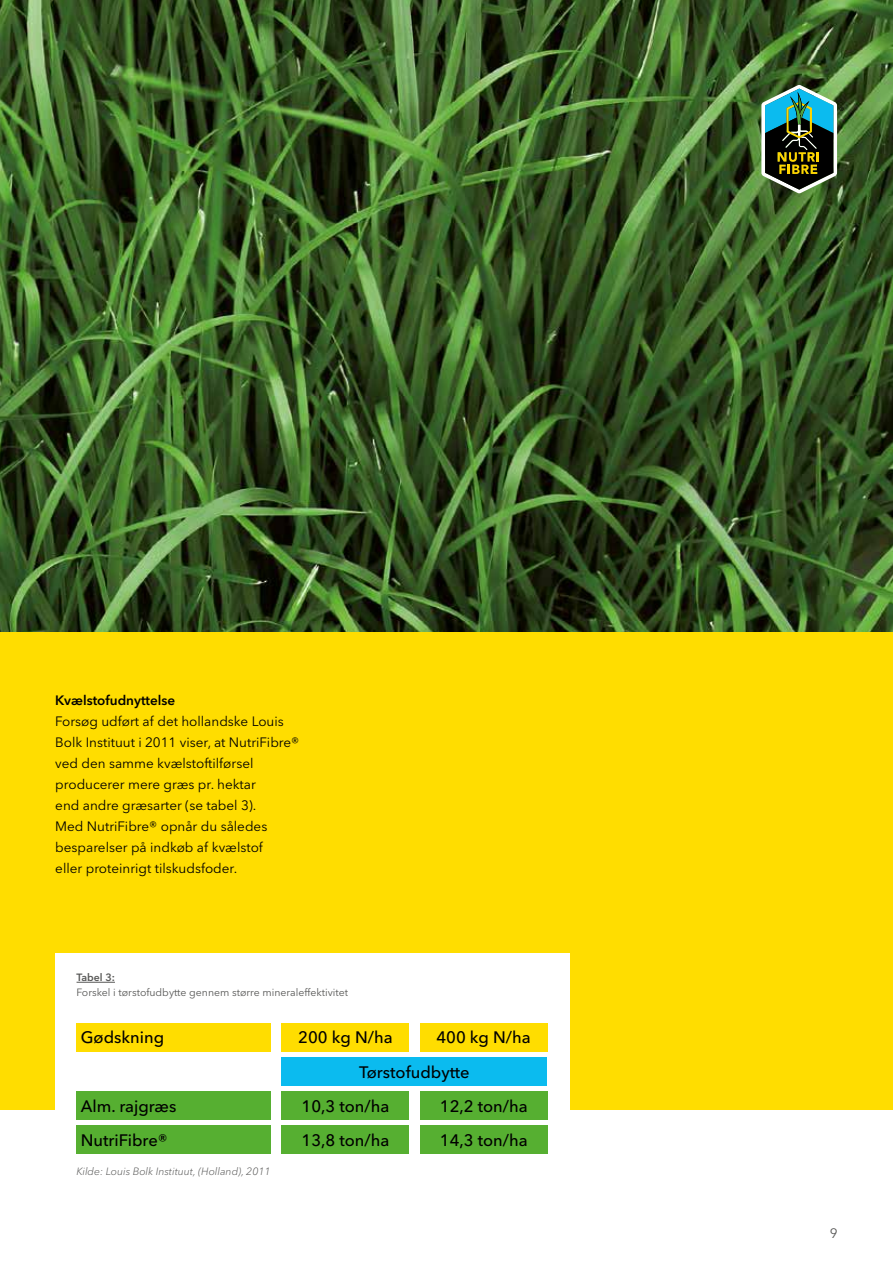
<style>
.page{position:relative;width:893px;height:1263px;background:#fff}
.page>*{position:absolute;margin:0;border:0;box-sizing:border-box;transform-origin:0 0}
.t1{font:500 16.5px/34.2px "Avenir Next W1 G";color:#000}
.t2{font:13.5px/21px "Avenir Next W1 G";color:#000}
.t3{font:600 13.5px "Avenir Next W1 G";color:#000}
.t4{font:13.5px "Avenir Next W1 G";color:#575756}
.t5{font:10.5px "Avenir Next W1 G";color:#575756}
.t6{font:italic 300 10.5px "Avenir Next W1 G";color:#575756}
.t7{font:600 10.5px "Avenir Next W1 G";color:#575756}
</style>
<div class="page">
<div style="left:0;top:631px;width:893px;height:479px;background:#fd0"></div>
<div style="left:55px;top:954px;width:515px;height:243px;background:#fff"></div>
<img style="left:0;top:0;width:893px;height:631px">
<hr style="left:77px;top:982px;width:38px;height:1px;background:#575756">
<div style="left:77px;top:1023px;width:194px;height:28px;background:#fd0"></div>
<div style="left:420px;top:1023px;width:127px;height:28px;background:#fd0"></div>
<div style="left:281px;top:1023px;width:128px;height:28px;background:#fd0"></div>
<div style="left:281px;top:1057px;width:266px;height:28px;background:#0bbbef"></div>
<div style="left:77px;top:1091px;width:194px;height:28px;background:#56af31"></div>
<div style="left:420px;top:1091px;width:128px;height:28px;background:#56af31"></div>
<div style="left:281px;top:1091px;width:128px;height:28px;background:#56af31"></div>
<div style="left:77px;top:1125px;width:194px;height:28px;background:#56af31"></div>
<div style="left:420px;top:1125px;width:128px;height:28px;background:#56af31"></div>
<div style="left:281px;top:1125px;width:128px;height:28px;background:#56af31"></div>
<img style="left:761px;top:85px;width:101px;height:108px">
<p class="t3" style="left:55px;top:690px;width:121px">Kvælstofudnyttelse</p>
<p class="t2" style="left:55px;top:710px;width:246px">Forsøg udført af det hollandske Louis Bolk Instituut i 2011 viser, at NutriFibre® ved den samme kvælstoftilførsel producerer mere græs pr. hektar<br>end andre græsarter (se tabel 3).<br>Med NutriFibre® opnår du således besparelser på indkøb af kvælstof<br>eller proteinrigt tilskudsfoder.</p>
<p class="t7" style="left:77px;top:969px;width:40px">Tabel 3:</p>
<p class="t5" style="left:77px;top:984px;width:273px">Forskel i tørstofudbytte gennem større mineraleffektivitet</p>
<p class="t1" style="left:81px;top:1019px;width:85px">Gødskning</p>
<p class="t1" style="left:298px;top:1019px;width:96px">200 kg N/ha</p>
<p class="t1" style="left:359px;top:1019px;width:173px;text-indent:77px">400 kg N/ha<br>Tørstofudbytte</p>
<p class="t1" style="left:81px;top:1087px;width:97px">Alm. rajgræs</p>
<p class="t1" style="left:302px;top:1087px;width:89px">10,3 ton/ha</p>
<p class="t1" style="left:440px;top:1087px;width:89px">12,2 ton/ha</p>
<p class="t1" style="left:81px;top:1121px;width:88px">NutriFibre®</p>
<p class="t1" style="left:302px;top:1121px;width:89px">13,8 ton/ha</p>
<p class="t1" style="left:440px;top:1121px;width:89px">14,3 ton/ha</p>
<p class="t6" style="left:77px;top:1163px;width:195px">Kilde: Louis Bolk Instituut, (Holland), 2011</p>
<p class="t4" style="left:830px;top:1222px;width:9px">9</p>
</div>
